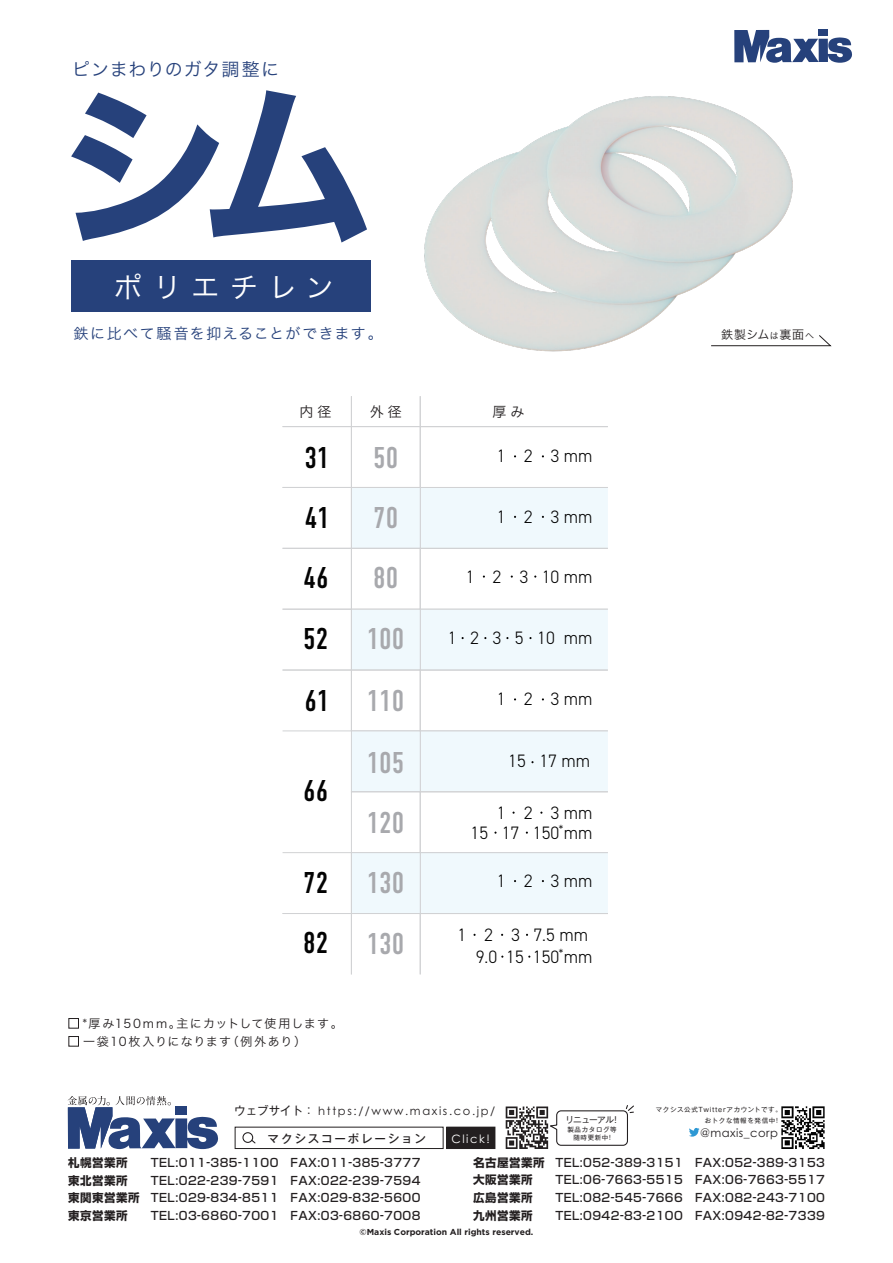
<style>
.page{position:relative;width:893px;height:1263px;background:#fff}
.page>*{position:absolute;margin:0;border:0;box-sizing:border-box;transform-origin:0 0}
.t1{font:174.9px "Hira Kaku Std N W7";color:#26417b}
.t2{font:30px/60.3px "DIN Condensed";color:#a8a9ad}
.t3{font:30px/60.3px "DIN Condensed";color:#030303;text-align:justify}
.t4{font:28.5px "Hira Kaku Std N W3";letter-spacing:.36em;color:#fff}
.t5{font:300 18px/20px "DIN2014";color:#030303;text-align:right}
.t6{font:18px "Hira Kaku Std N W3";letter-spacing:.045em;color:#26417b}
.t7{font:15px "Hira Kaku Std N W3";letter-spacing:.095em;color:#26417b}
.t8{font:13.95px "Hira Kaku Std N W3";color:#231f20}
.t9{font:12px/18.6px "Hira Kaku Std N W3";letter-spacing:.1em;color:#231f20}
.t10{font:12px "Hira Kaku Std N W3";letter-spacing:.075em;color:#231f20}
.t11{font:300 12px "DIN2014";color:#030303}
.t12{font:500 11.55px "Shin Go Pro";letter-spacing:.04em;color:#231f20}
.t13{font:700 11.55px "Shin Go Pro";letter-spacing:.04em;color:#231f20}
.t14{font:11.55px "Century Gothic Pro";letter-spacing:.14em;color:#231f20}
.t15{font:500 11.55px "Gothic MB101 Pro";letter-spacing:.16em;color:#231f20}
.t16{font:11.55px "Century Gothic Pro";letter-spacing:.04em;color:#231f20}
.t17{font:11.55px "Century Gothic Pro";letter-spacing:.14em;color:#fff}
.t18{font:700 8.7px "Gotham";color:#231f20}
.t19{font:8.7px "Gothic MB101 Pro";letter-spacing:-.06em;color:#231f20}
.t20{font:6.45px/10.8px "Gothic MB101 Pro";letter-spacing:.1em;color:#231f20;text-align:right}
.s1{color:#030303}
.s2{font-family:"Gothic MB101 Pro"}
.s3{font-size:9px}
</style>
<div class="page">
<div style="left:71px;top:260px;width:300px;height:52px;background:#26417b"></div>
<img style="left:424px;top:29px;width:380px;height:323px">
<div style="left:818px;top:29px;width:10px;height:7px;background:#26417b"></div>
<svg style="left:734px;top:30px;width:118px;height:33px"></svg>
<div style="left:420px;top:426px;width:188px;height:62px;border:1px solid #d1d2d4"></div>
<div style="left:282px;top:487px;width:70px;height:62px;border:1px solid #d1d2d4"></div>
<div style="left:420px;top:487px;width:188px;height:62px;background:#f0f9fd;border:1px solid #d1d2d4"></div>
<div style="left:282px;top:548px;width:70px;height:61px;border:1px solid #d1d2d4"></div>
<div style="left:420px;top:548px;width:188px;height:62px;border:1px solid #d1d2d4"></div>
<div style="left:282px;top:609px;width:70px;height:61px;border:1px solid #d1d2d4"></div>
<div style="left:420px;top:609px;width:188px;height:61px;background:#f0f9fd;border:1px solid #d1d2d4"></div>
<div style="left:351px;top:426px;width:70px;height:62px;border:1px solid #d1d2d4"></div>
<svg style="left:282px;top:426px;width:69px;height:1px"></svg>
<svg style="left:421px;top:426px;width:187px;height:1px"></svg>
<div style="left:351px;top:396px;width:70px;height:31px;border:1px solid #d1d2d4"></div>
<div style="left:351px;top:487px;width:70px;height:62px;background:#f0f9fd;border:1px solid #d1d2d4"></div>
<div style="left:351px;top:548px;width:70px;height:61px;border:1px solid #d1d2d4"></div>
<div style="left:351px;top:609px;width:70px;height:61px;background:#f0f9fd;border:1px solid #d1d2d4"></div>
<div style="left:282px;top:670px;width:70px;height:61px;border:1px solid #d1d2d4"></div>
<div style="left:420px;top:670px;width:188px;height:61px;border:1px solid #d1d2d4"></div>
<div style="left:420px;top:730px;width:188px;height:62px;background:#f0f9fd;border:1px solid #d1d2d4"></div>
<div style="left:420px;top:791px;width:188px;height:62px;border:1px solid #d1d2d4"></div>
<div style="left:282px;top:852px;width:70px;height:62px;border:1px solid #d1d2d4"></div>
<div style="left:420px;top:852px;width:188px;height:62px;background:#f0f9fd;border:1px solid #d1d2d4"></div>
<div style="left:351px;top:670px;width:70px;height:61px;border:1px solid #d1d2d4"></div>
<div style="left:351px;top:730px;width:70px;height:62px;background:#f0f9fd;border:1px solid #d1d2d4"></div>
<div style="left:351px;top:791px;width:70px;height:62px;border:1px solid #d1d2d4"></div>
<div style="left:351px;top:852px;width:70px;height:62px;background:#f0f9fd;border:1px solid #d1d2d4"></div>
<svg style="left:282px;top:913px;width:69px;height:1px"></svg>
<div style="left:351px;top:913px;width:70px;height:62px;border:1px solid #d1d2d4"></div>
<div style="left:68px;top:1018px;width:11px;height:10px;border:1px solid #231f20"></div>
<div style="left:68px;top:1036px;width:11px;height:10px;border:1px solid #231f20"></div>
<svg style="left:68px;top:1096px;width:150px;height:53px"></svg>
<div style="left:235px;top:1127px;width:208px;height:22px;border:1px solid #231f20"></div>
<div style="left:447px;top:1127px;width:48px;height:21px;background:#231f20"></div>
<div style="left:446px;top:1127px;width:49px;height:22px;border:1px solid #231f20"></div>
<div style="left:242px;top:1132px;width:11px;height:11px;border:1px solid #231f20;border-radius:50%"></div>
<svg style="left:250px;top:1139px;width:6px;height:5px"></svg>
<svg style="left:506px;top:1105px;width:128px;height:44px"></svg>
<svg style="left:689px;top:1128px;width:10px;height:8px"></svg>
<img style="left:782px;top:1106px;width:42px;height:43px">
<svg style="left:419px;top:913px;width:189px;height:62px"></svg>
<svg style="left:710px;top:334px;width:122px;height:12px"></svg>
<h3 class="t6" style="left:72px;top:55px;width:209px">ピンまわりのガタ調整に</h3>
<h1 class="t1" style="left:54px;top:30px;width:322px">シム</h1>
<h3 class="t4" style="left:114px;top:266px;width:222px">ポリエチレン</h3>
<p class="t7" style="left:73px;top:322px;width:311px">鉄に比べて騒音を抑えることができます。</p>
<p class="t8" style="left:299px;top:401px;width:33px">内径</p>
<p class="t8" style="left:370px;top:401px;width:33px">外径</p>
<p class="t8" style="left:493px;top:401px;width:33px">厚み</p>
<h3 class="t5" style="left:497px;top:446px;width:97px">123 mm</h3>
<h2 class="t3" style="left:303px;top:428px;width:28px">31<br>41<br>46<br>52</h2>
<h2 class="t2" style="left:367px;top:428px;width:39px">50<br>70<br>80<br>100</h2>
<h3 class="t5" style="left:497px;top:507px;width:97px">123 mm</h3>
<h3 class="t5" style="left:466px;top:566px;width:128px">1 2 3 10 mm</h3>
<h3 class="t5" style="left:448px;top:628px;width:146px">1 2 3 5 10 mm</h3>
<h2 class="t2" style="left:304px;top:671px;width:101px"><span class="s1">61</span> 110</h2>
<h3 class="t5" style="left:497px;top:689px;width:97px">123 mm</h3>
<h2 class="t2" style="left:367px;top:733px;width:39px">105</h2>
<h3 class="t5" style="left:508px;top:751px;width:83px">15 17 mm</h3>
<h2 class="t3" style="left:303px;top:761px;width:27px">66</h2>
<h2 class="t2" style="left:367px;top:794px;width:39px">120</h2>
<h3 class="t5" style="left:471px;top:803px;width:123px">123 mm<br>15 17 150 mm</h3>
<p class="t11" style="left:558px;top:821px;width:7px">*</p>
<h2 class="t3" style="left:303px;top:853px;width:27px">72</h2>
<h2 class="t2" style="left:367px;top:853px;width:39px">130</h2>
<h3 class="t5" style="left:497px;top:871px;width:97px">123 mm</h3>
<h2 class="t3" style="left:303px;top:913px;width:27px">82</h2>
<h2 class="t2" style="left:367px;top:914px;width:39px">130</h2>
<p class="t9" style="left:83px;top:1014px;width:261px">*厚み150mm。主にカットして使用します。一袋10枚入りになります（例外あり）</p>
<h3 class="t5" style="left:457px;top:925px;width:132px">1 2 3 7.5 mm</h3>
<p class="t11" style="left:559px;top:945px;width:7px">*</p>
<h3 class="t5" style="left:476px;top:946px;width:118px">9.0 15 150 mm</h3>
<p class="t14" style="left:234px;top:1103px;width:263px"><span class="s2">ウェブサイト：</span> https://www.maxis.co.jp/</p>
<p class="t17" style="left:451px;top:1132px;width:40px">Click!</p>
<p class="t15" style="left:268px;top:1129px;width:160px">マクシスコーポレーション</p>
<p class="t19" style="left:565px;top:1113px;width:53px">リニューアル!</p>
<p class="t20" style="left:567px;top:1124px;width:51px;line-height:7.9px;text-align:center">製品カタログ等随時更新中!</p>
<p class="t10" style="left:721px;top:326px;width:94px">鉄製シム<span class="s3">は</span>裏面<span class="s3">へ</span></p>
<p class="t20" style="left:656px;top:1104px;width:128px">マクシス公式Twitterアカウントです。おトクな情報を発信中！</p>
<p class="t16" style="left:700px;top:1125px;width:79px">@maxis_corp</p>
<p class="t13" style="left:68px;top:1153px;width:61px">札幌営業所</p>
<p class="t12" style="left:151px;top:1153px;width:129px">TEL:011-385-1100</p>
<p class="t12" style="left:291px;top:1153px;width:131px">FAX:011-385-3777</p>
<p class="t13" style="left:473px;top:1153px;width:73px">名古屋営業所</p>
<p class="t12" style="left:555px;top:1153px;width:129px">TEL:052-389-3151</p>
<p class="t12" style="left:695px;top:1153px;width:131px">FAX:052-389-3153</p>
<p class="t13" style="left:68px;top:1171px;width:61px">東北営業所</p>
<p class="t12" style="left:151px;top:1171px;width:129px">TEL:022-239-7591</p>
<p class="t12" style="left:291px;top:1171px;width:131px">FAX:022-239-7594</p>
<p class="t13" style="left:473px;top:1171px;width:61px">大阪営業所</p>
<p class="t12" style="left:555px;top:1170px;width:129px">TEL:06-7663-5515</p>
<p class="t12" style="left:695px;top:1170px;width:131px">FAX:06-7663-5517</p>
<p class="t13" style="left:68px;top:1189px;width:73px">東関東営業所</p>
<p class="t12" style="left:151px;top:1188px;width:129px">TEL:029-834-8511</p>
<p class="t12" style="left:291px;top:1188px;width:131px">FAX:029-832-5600</p>
<p class="t13" style="left:473px;top:1188px;width:61px">広島営業所</p>
<p class="t12" style="left:555px;top:1188px;width:129px">TEL:082-545-7666</p>
<p class="t12" style="left:695px;top:1188px;width:131px">FAX:082-243-7100</p>
<p class="t13" style="left:68px;top:1206px;width:61px">東京営業所</p>
<p class="t12" style="left:151px;top:1206px;width:129px">TEL:03-6860-7001</p>
<p class="t12" style="left:291px;top:1206px;width:131px">FAX:03-6860-7008</p>
<p class="t13" style="left:473px;top:1206px;width:61px">九州営業所</p>
<p class="t12" style="left:555px;top:1206px;width:129px">TEL:0942-83-2100</p>
<p class="t12" style="left:695px;top:1206px;width:131px">FAX:0942-82-7339</p>
<p class="t18" style="left:360px;top:1227px;width:175px">©Maxis Corporation All rights reserved.</p>
</div>
